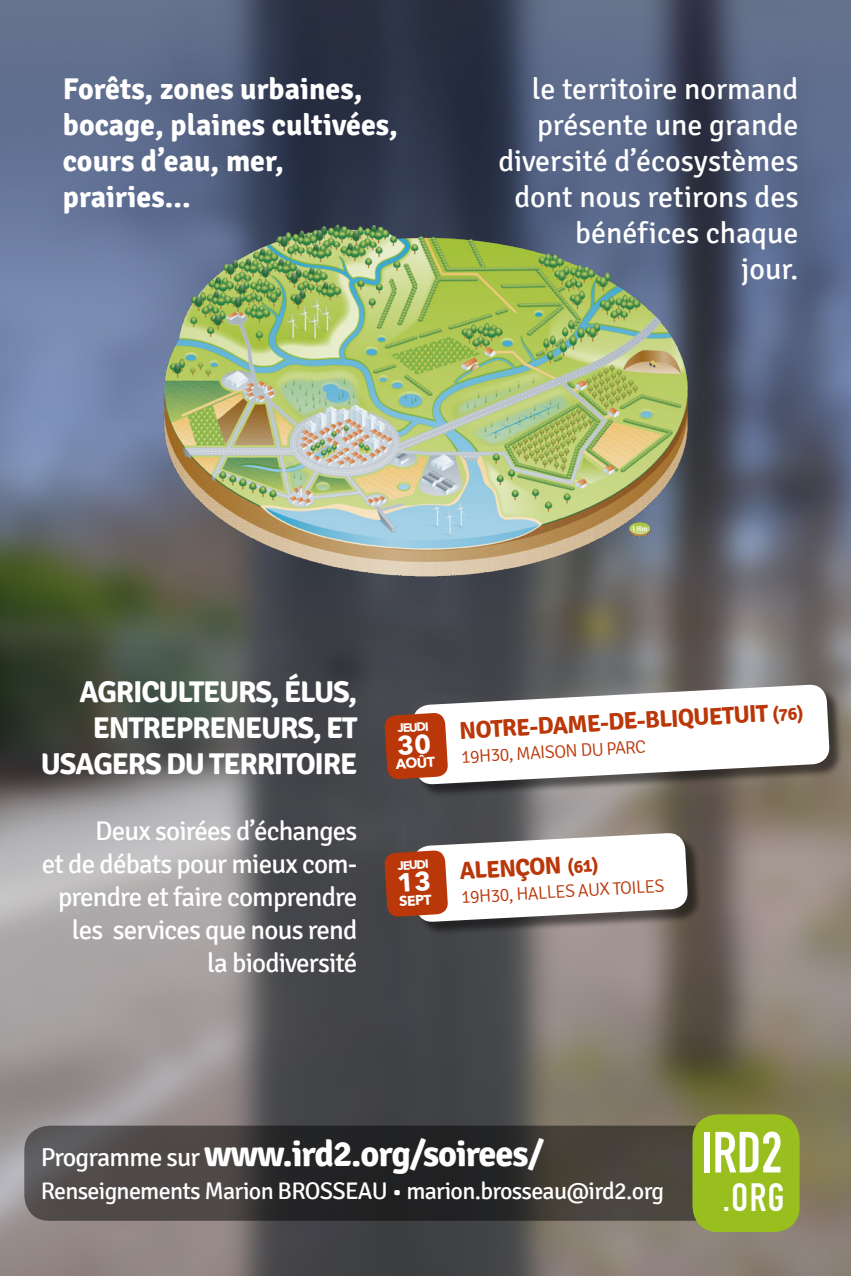
<style>
.page{position:relative;width:851px;height:1276px;background:#fff}
.page>*{position:absolute;margin:0;border:0;box-sizing:border-box;transform-origin:0 0}
.Sous-titre_page{font:57px "DIN Engschrift Std";color:#fff}
.Sous-titre_page-2{font:39px "DIN Engschrift Std";color:#fff}
.t1{font:700 36.3px "Signika";letter-spacing:-.03em;color:#fff}
.t2{font:30px/36px "Signika";color:#fff;text-align:right}
.t3{font:700 30px/36px "Signika";letter-spacing:-.015em;color:#fff}
.t4{font:700 30px/36px "Signika";letter-spacing:-.04em;color:#fff;text-align:right}
.t5{font:27px/33px "Signika";letter-spacing:-.03em;color:#fff;text-align:right}
.t6{font:24px "Signika";letter-spacing:-.03em;color:#fff}
.t7{font:700 24px "Signika";color:#ba3709}
.t8{font:300 18px "Signika";color:#ba3709}
.t9{font:700 14.1px "Avenir Next";color:#fff}
.t10{font:700 12px "Avenir Next";color:#fff}
.s1{font-size:18px}
.s2{font-weight:400;font-size:26.1px}
</style>
<div class="page">
<img style="left:0;top:0;width:850px;height:1276px">
<img style="left:112px;top:210px;width:627px;height:387px">
<div style="left:415px;top:687px;width:427px;height:111px;background:#000;opacity:.5"></div>
<div style="left:415px;top:835px;width:286px;height:101px;background:#000;opacity:.5"></div>
<svg style="left:24px;top:1125px;width:739px;height:95px"></svg>
<div style="left:692px;top:1114px;width:107px;height:118px;background:#98bf1e;border-radius:26px"></div>
<svg style="left:384px;top:684px;width:446px;height:101px"></svg>
<svg style="left:384px;top:832px;width:304px;height:90px"></svg>
<p class="t3" style="left:63px;top:71px;width:336px">Forêts, zones urbaines, bocage, plaines cultivées, cours d’eau, mer, prairies...</p>
<p class="t2" style="left:498px;top:71px;width:301px">le territoire normand présente une grande diversité d’écosystèmes dont nous retirons des bénéfices chaque<br>jour.</p>
<p class="t4" style="left:41px;top:674px;width:318px">AGRICULTEURS, ÉLUS,<br>ENTREPRENEURS, ET<br>USAGERS DU TERRITOIRE</p>
<p class="t5" style="left:42px;top:815px;width:317px">Deux soirées d’échanges<br>et de débats pour mieux com&shy;prendre et faire comprendre les services que nous rend<br>la biodiversité</p>
<p class="t10" style="left:397px;top:718px;width:32px;rotate:-4deg">JEUDI</p>
<p class="t9" style="left:395px;top:752px;width:41px;rotate:-4deg">AOÛT</p>
<p class="t7" style="left:458px;top:715px;width:346px;rotate:-3deg">NOTRE-DAME-DE-BLIQUETUIT <span class="s1">(76)</span></p>
<p class="t8" style="left:460px;top:747px;width:187px;rotate:-3deg">19H30, MAISON DU PARC</p>
<p class="t10" style="left:397px;top:855px;width:32px;rotate:-4deg">JEUDI</p>
<p class="t9" style="left:398px;top:889px;width:34px;rotate:-4deg">SEPT</p>
<p class="t7" style="left:459px;top:856px;width:141px;rotate:-3deg">ALENÇON <span class="s1">(61)</span></p>
<p class="t8" style="left:460px;top:887px;width:205px;rotate:-3deg">19H30, HALLES AUX TOILES</p>
<p class="t1" style="left:41px;top:1131px;width:504px"><span class="s2">Programme sur</span> www.ird2.org/soirees/</p>
<p class="t6" style="left:41px;top:1177px;width:624px">Renseignements Marion BROSSEAU • marion.brosseau@ird2.org</p>
<p class="Sous-titre_page" style="left:700px;top:1119px;width:83px">IRD2</p>
<p class="Sous-titre_page-2" style="left:722px;top:1175px;width:63px">.ORG</p>
</div>
